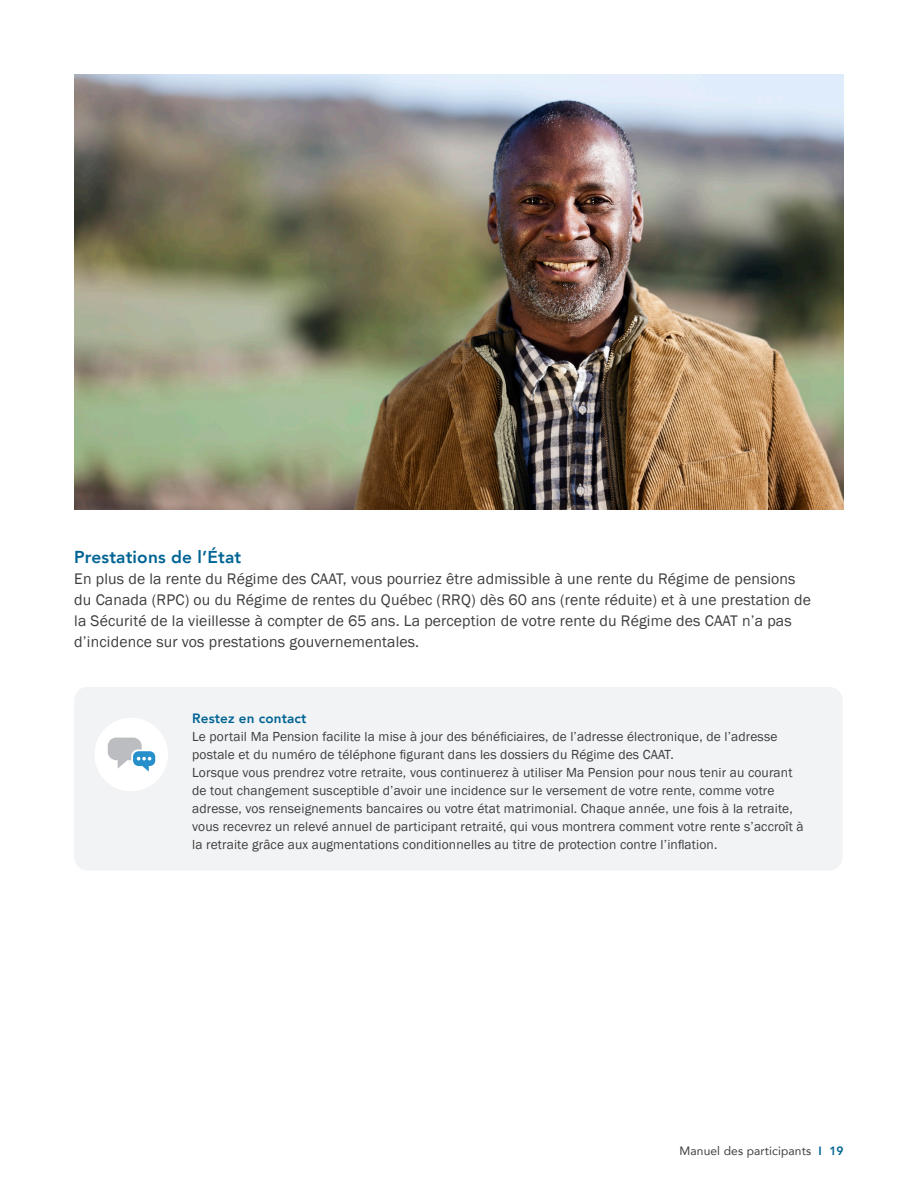
<style>
.page{position:relative;width:918px;height:1188px;background:#fff}
.page>*{position:absolute;margin:0;border:0;box-sizing:border-box;transform-origin:0 0}
.Body_Copy{font:800 17.25px "Avenir";letter-spacing:.01em;color:#006494}
.Body_Copy-2{font:15.75px/21px "Franklin Gothic";letter-spacing:.01em;color:#3e3e3f}
.Small_Box_Copy{font:13.5px/18px "Franklin Gothic";letter-spacing:.01em;color:#3e3e3f}
.Small_Box_H3{font:800 13.5px "Avenir";letter-spacing:.01em;color:#006494}
.t1{font:12px "Avenir";letter-spacing:.01em;color:#3e3e3f}
.s1{font-weight:800;color:#006494}
</style>
<div class="page">
<div style="left:74px;top:687px;width:769px;height:183px;background:#f2f3f4;border-radius:14px"></div>
<img style="left:74px;top:74px;width:770px;height:436px">
<svg style="left:95px;top:718px;width:73px;height:73px"></svg>
<p class="Body_Copy" style="left:74px;top:544px;width:169px">Prestations de l’État</p>
<p class="Body_Copy-2" style="left:74px;top:569px;width:738px">En plus de la rente du Régime des CAAT, vous pourriez être admissible à une rente du Régime de pensions du Canada (RPC) ou du Régime de rentes du Québec (RRQ) dès 60 ans (rente réduite) et à une prestation de la Sécurité de la vieillesse à compter de 65 ans. La perception de votre rente du Régime des CAAT n’a pas d’incidence sur vos prestations gouvernementales.</p>
<h3 class="Small_Box_H3" style="left:192px;top:708px;width:116px">Restez en contact</h3>
<p class="Small_Box_Copy" style="left:192px;top:728px;width:587px">Le portail Ma Pension facilite la mise à jour des bénéficiaires, de l’adresse électronique, de l’adresse postale et du numéro de téléphone figurant dans les dossiers du Régime des CAAT.</p>
<p class="Small_Box_Copy" style="left:192px;top:764px;width:613px">Lorsque vous prendrez votre retraite, vous continuerez à utiliser Ma Pension pour nous tenir au courant de tout changement susceptible d’avoir une incidence sur le versement de votre rente, comme votre adresse, vos renseignements bancaires ou votre état matrimonial. Chaque année, une fois à la retraite, vous recevrez un relevé annuel de participant retraité, qui vous montrera comment votre rente s’accroît à la retraite grâce aux augmentations conditionnelles au titre de protection contre l’inflation.</p>
<p class="t1" style="left:680px;top:1141px;width:166px">Manuel des participants <span class="s1">I 19</span></p>
</div>
